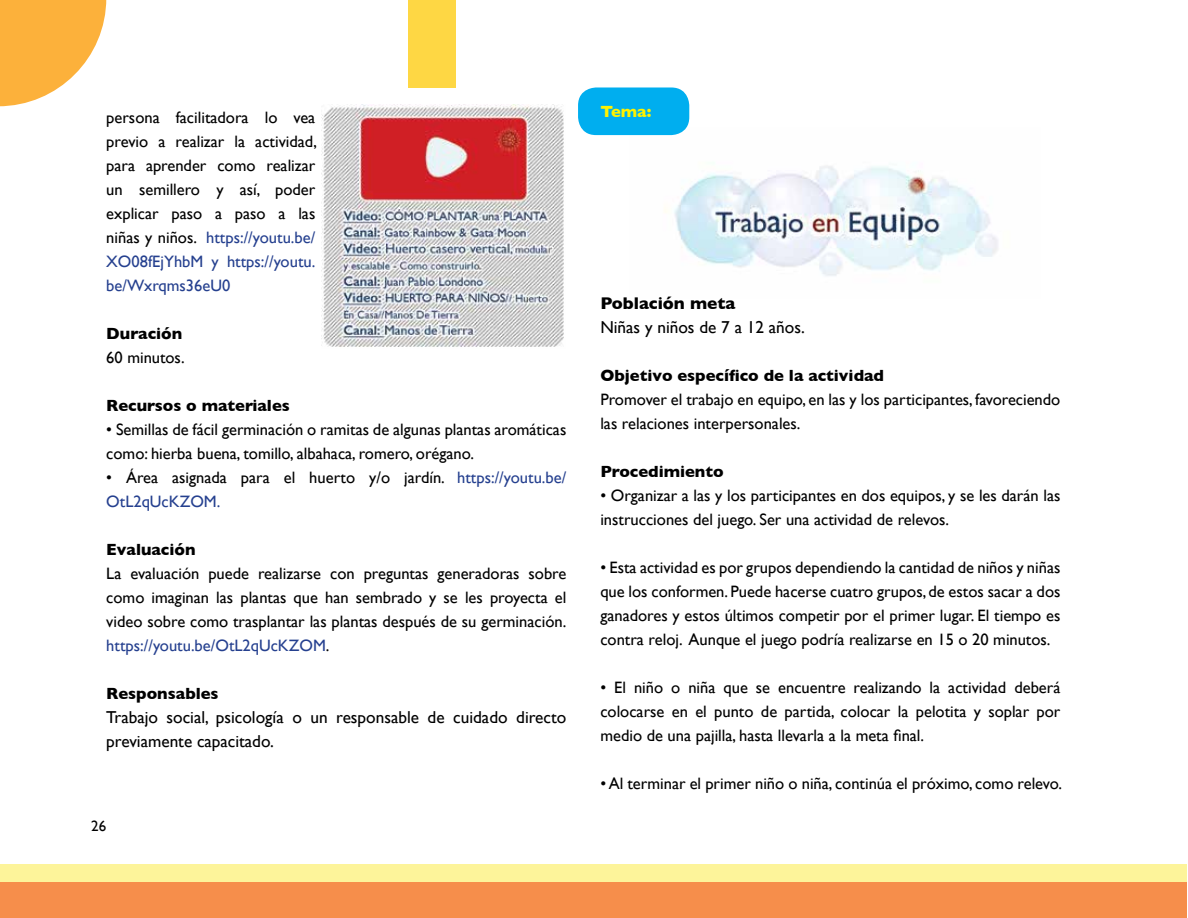
<style>
.page{position:relative;width:1188px;height:918px;background:#fff}
.page>*{position:absolute;margin:0;border:0;box-sizing:border-box;transform-origin:0 0}
.t1{font:17.25px/24px "Gill Sans";color:#000}
.t2{font:700 17.25px "Gill Sans";color:#000}
.t3{font:16.5px/24px "Gill Sans";color:#000;text-align:justify}
.t4{font:700 16.5px "Gill Sans";color:#000}
.t5{font:700 16.5px "Gill Sans";color:#fff200}
.t6{font:15px "Gill Sans";color:#000}
.s1{color:#25408f}
</style>
<div class="page">
<div style="left:0;top:864px;width:1187px;height:54px;background:#fdf49a"></div>
<div style="left:0;top:883px;width:1187px;height:35px;background:#f68e4b"></div>
<svg style="left:0;top:0;width:106px;height:106px"></svg>
<img style="left:630px;top:127px;width:368px;height:149px">
<div style="left:578px;top:87px;width:111px;height:48px;background:#00aeef;border-radius:18px"></div>
<div style="left:409px;top:0;width:47px;height:87px;background:#fed744"></div>
<img style="left:322px;top:104px;width:242px;height:243px">
<p class="t3" style="left:106px;top:106px;width:212px">persona facilitadora lo vea previo a realizar la actividad, para aprender como realizar un semillero y así, poder explicar paso a paso a las niñas y niños. <span class="s1">https://youtu.be/ XO08fEjYhbM y https://youtu. be/Wxrqms36eU0</span></p>
<p class="t4" style="left:106px;top:321px;width:77px">Duración</p>
<p class="t3" style="left:106px;top:346px;width:80px">60 minutos.</p>
<p class="t4" style="left:106px;top:393px;width:185px">Recursos o materiales</p>
<p class="t3" style="left:106px;top:418px;width:462px">• Semillas de fácil germinación o ramitas de algunas plantas aromáticas como: hierba buena, tomillo, albahaca, romero, orégano.</p>
<p class="t3" style="left:106px;top:466px;width:462px">• Área asignada para el huerto y/o jardín. <span class="s1">https://youtu.be/<br>OtL2qUcKZOM.</span></p>
<p class="t4" style="left:106px;top:537px;width:91px">Evaluación</p>
<p class="t3" style="left:106px;top:562px;width:462px">La evaluación puede realizarse con preguntas generadoras sobre como imaginan las plantas que han sembrado y se les proyecta el video sobre como trasplantar las plantas después de su germinación. <span class="s1">https://youtu.be/OtL2qUcKZOM</span>.</p>
<p class="t4" style="left:106px;top:681px;width:114px">Responsables</p>
<p class="t1" style="left:106px;top:705px;width:462px">Trabajo social, psicología o un responsable de cuidado directo previamente capacitado.</p>
<p class="t6" style="left:91px;top:817px;width:17px">26</p>
<p class="t5" style="left:600px;top:99px;width:52px">Tema:</p>
<p class="t2" style="left:600px;top:290px;width:137px">Población meta</p>
<p class="t1" style="left:600px;top:315px;width:206px">Niñas y niños de 7 a 12 años.</p>
<p class="t4" style="left:600px;top:363px;width:285px">Objetivo específico de la actividad</p>
<p class="t3" style="left:600px;top:388px;width:462px">Promover el trabajo en equipo, en las y los participantes, favoreciendo las relaciones interpersonales.</p>
<p class="t4" style="left:600px;top:459px;width:125px">Procedimiento</p>
<p class="t3" style="left:600px;top:484px;width:462px">• Organizar a las y los participantes en dos equipos, y se les darán las instrucciones del juego. Ser una actividad de relevos.</p>
<p class="t3" style="left:600px;top:556px;width:462px">• Esta actividad es por grupos dependiendo la cantidad de niños y niñas que los conformen. Puede hacerse cuatro grupos, de estos sacar a dos ganadores y estos últimos competir por el primer lugar. El tiempo es contra reloj. Aunque el juego podría realizarse en 15 o 20 minutos.</p>
<p class="t3" style="left:600px;top:676px;width:462px">• El niño o niña que se encuentre realizando la actividad deberá colocarse en el punto de partida, colocar la pelotita y soplar por medio de una pajilla, hasta llevarla a la meta final.</p>
<p class="t3" style="left:600px;top:772px;width:463px">• Al terminar el primer niño o niña, continúa el próximo, como relevo.</p>
</div>
